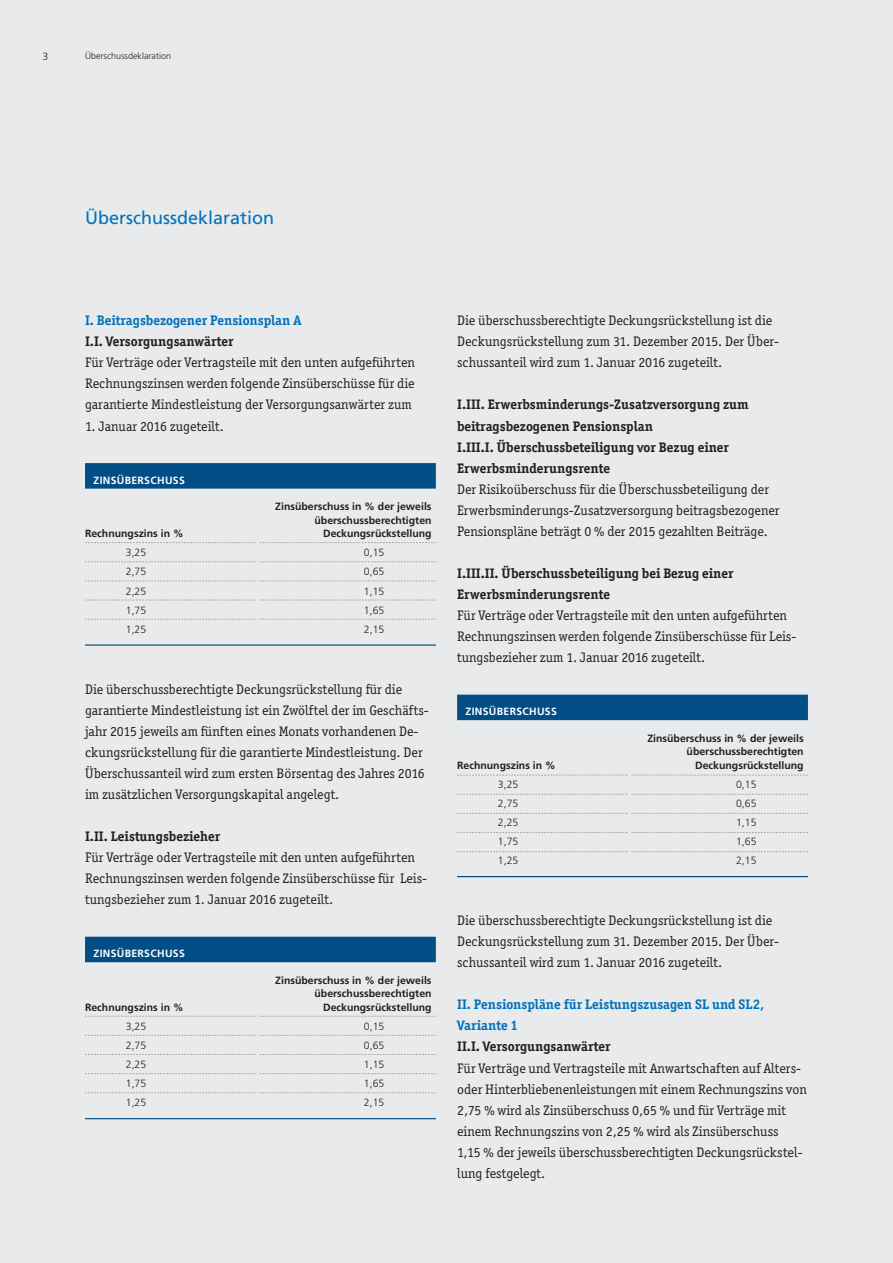
<style>
.page{position:relative;width:893px;height:1263px;background:#e9eaeb}
.page>*{position:absolute;margin:0;border:0;box-sizing:border-box;transform-origin:0 0}
.t1{font:18px "Frutiger LT";color:#0072bc}
.t2{font:13.8px/21px "Officina Ser ITC";color:#231f20}
.t3{font:700 13.8px/21px "Officina Ser ITC";color:#231f20}
.t4{font:700 13.8px/21px "Officina Ser ITC";color:#0072bc}
.t5{font:700 10.5px/13.4px "Frutiger LT";color:#231f20;text-align:right}
.t6{font:300 10.5px "Frutiger LT";color:#231f20}
.t7{font:700 10.5px "Frutiger LT";letter-spacing:.03em;color:#fff}
.t8{font:300 9px "Frutiger LT";color:#231f20}
</style>
<div class="page">
<div style="left:85px;top:463px;width:351px;height:26px;background:#004e85"></div>
<hr style="left:85px;top:644px;width:351px;height:2px;background:#004e85">
<svg style="left:85px;top:542px;width:351px;height:1px"></svg>
<svg style="left:85px;top:561px;width:351px;height:1px"></svg>
<svg style="left:85px;top:581px;width:351px;height:1px"></svg>
<svg style="left:85px;top:600px;width:351px;height:1px"></svg>
<svg style="left:85px;top:619px;width:351px;height:1px"></svg>
<div style="left:457px;top:695px;width:351px;height:25px;background:#004e85"></div>
<hr style="left:457px;top:876px;width:351px;height:1px;background:#004e85">
<svg style="left:457px;top:775px;width:351px;height:1px"></svg>
<svg style="left:457px;top:794px;width:351px;height:1px"></svg>
<svg style="left:457px;top:813px;width:351px;height:1px"></svg>
<svg style="left:457px;top:832px;width:351px;height:1px"></svg>
<svg style="left:457px;top:851px;width:351px;height:1px"></svg>
<div style="left:85px;top:937px;width:351px;height:25px;background:#004e85"></div>
<hr style="left:85px;top:1118px;width:351px;height:1px;background:#004e85">
<svg style="left:85px;top:1016px;width:351px;height:1px"></svg>
<svg style="left:85px;top:1035px;width:351px;height:1px"></svg>
<svg style="left:85px;top:1054px;width:351px;height:1px"></svg>
<svg style="left:85px;top:1073px;width:351px;height:1px"></svg>
<svg style="left:85px;top:1092px;width:351px;height:1px"></svg>
<p class="t6" style="left:43px;top:53px;width:7px">3</p>
<p class="t8" style="left:85px;top:53px;width:87px">Überschussdeklaration</p>
<h1 class="t1" style="left:85px;top:210px;width:190px">Überschussdeklaration</h1>
<p class="t4" style="left:85px;top:310px;width:218px">I. Beitragsbezogener Pensionsplan A</p>
<p class="t3" style="left:85px;top:331px;width:150px">I.I. Versorgungsanwärter</p>
<p class="t2" style="left:85px;top:352px;width:331px;text-align:justify">Für Verträge oder Vertragsteile mit den unten aufgeführten Rechnungszinsen werden folgende Zinsüberschüsse für die garantierte Mindestleistung der Versorgungsanwärter zum</p>
<p class="t2" style="left:85px;top:415px;width:140px">1. Januar 2016 zugeteilt.</p>
<p class="t7" style="left:94px;top:476px;width:93px">ZINSÜBERSCHUSS</p>
<p class="t5" style="left:275px;top:501px;width:158px">Zinsüberschuss in % der jeweils überschussberechtigten</p>
<p class="t5" style="left:85px;top:528px;width:100px">Rechnungszins in %</p>
<p class="t5" style="left:323px;top:528px;width:110px">Deckungsrückstellung</p>
<p class="t6" style="left:126px;top:548px;width:22px">3,25</p>
<p class="t6" style="left:364px;top:548px;width:22px">0,15</p>
<p class="t6" style="left:126px;top:567px;width:22px">2,75</p>
<p class="t6" style="left:364px;top:567px;width:22px">0,65</p>
<p class="t6" style="left:126px;top:587px;width:22px">2,25</p>
<p class="t6" style="left:364px;top:587px;width:22px">1,15</p>
<p class="t6" style="left:126px;top:606px;width:22px">1,75</p>
<p class="t6" style="left:364px;top:606px;width:22px">1,65</p>
<p class="t6" style="left:126px;top:625px;width:22px">1,25</p>
<p class="t6" style="left:364px;top:625px;width:22px">2,15</p>
<p class="t2" style="left:85px;top:678px;width:345px">Die überschussberechtigte Deckungsrückstellung für die garantierte Mindestleistung ist ein Zwölftel der im Geschäfts&shy;jahr 2015 jeweils am fünften eines Monats vorhandenen De&shy;ckungsrückstellung für die garantierte Mindestleistung. Der Überschussanteil wird zum ersten Börsentag des Jahres 2016 im zusätzlichen Versorgungskapital angelegt.</p>
<p class="t3" style="left:85px;top:826px;width:137px">I.II. Leistungsbezieher</p>
<p class="t2" style="left:85px;top:847px;width:343px">Für Verträge oder Vertragsteile mit den unten aufgeführten<br>Rechnungszinsen werden folgende Zinsüberschüsse für Leis&shy;tungsbezieher zum 1. Januar 2016 zugeteilt.</p>
<p class="t7" style="left:94px;top:949px;width:93px">ZINSÜBERSCHUSS</p>
<p class="t5" style="left:275px;top:974px;width:158px">Zinsüberschuss in % der jeweils überschussberechtigten</p>
<p class="t5" style="left:85px;top:1001px;width:100px">Rechnungszins in %</p>
<p class="t5" style="left:323px;top:1001px;width:110px">Deckungsrückstellung</p>
<p class="t6" style="left:126px;top:1022px;width:22px">3,25</p>
<p class="t6" style="left:364px;top:1022px;width:22px">0,15</p>
<p class="t6" style="left:126px;top:1041px;width:22px">2,75</p>
<p class="t6" style="left:364px;top:1041px;width:22px">0,65</p>
<p class="t6" style="left:126px;top:1060px;width:22px">2,25</p>
<p class="t6" style="left:364px;top:1060px;width:22px">1,15</p>
<p class="t6" style="left:126px;top:1079px;width:22px">1,75</p>
<p class="t6" style="left:364px;top:1079px;width:22px">1,65</p>
<p class="t6" style="left:126px;top:1098px;width:22px">1,25</p>
<p class="t6" style="left:364px;top:1098px;width:22px">2,15</p>
<p class="t2" style="left:457px;top:310px;width:323px">Die überschussberechtigte Deckungsrückstellung ist die<br>Deckungsrückstellung zum 31. Dezember 2015. Der Über&shy;schussanteil wird zum 1. Januar 2016 zugeteilt.</p>
<p class="t3" style="left:457px;top:394px;width:293px">I.III. Erwerbsminderungs-Zusatzversorgung zum beitragsbezogenen Pensionsplan<br>I.III.I. Überschussbeteiligung vor Bezug einer Erwerbsminderungsrente</p>
<p class="t2" style="left:457px;top:478px;width:324px">Der Risikoüberschuss für die Überschussbeteiligung der<br>Erwerbsminderungs-Zusatzversorgung beitragsbezogener<br>Pensionspläne beträgt 0 % der 2015 gezahlten Beiträge.</p>
<p class="t3" style="left:457px;top:563px;width:278px">I.III.II. Überschussbeteiligung bei Bezug einer<br>Erwerbsminderungsrente</p>
<p class="t2" style="left:457px;top:605px;width:341px">Für Verträge oder Vertragsteile mit den unten aufgeführten<br>Rechnungszinsen werden folgende Zinsüberschüsse für Leis&shy;tungsbezieher zum 1. Januar 2016 zugeteilt.</p>
<p class="t7" style="left:466px;top:707px;width:93px">ZINSÜBERSCHUSS</p>
<p class="t5" style="left:647px;top:732px;width:158px">Zinsüberschuss in % der jeweils überschussberechtigten</p>
<p class="t5" style="left:457px;top:759px;width:100px">Rechnungszins in %</p>
<p class="t5" style="left:695px;top:759px;width:110px">Deckungsrückstellung</p>
<p class="t6" style="left:498px;top:780px;width:22px">3,25</p>
<p class="t6" style="left:736px;top:780px;width:22px">0,15</p>
<p class="t6" style="left:498px;top:799px;width:22px">2,75</p>
<p class="t6" style="left:736px;top:799px;width:22px">0,65</p>
<p class="t6" style="left:498px;top:818px;width:22px">2,25</p>
<p class="t6" style="left:736px;top:818px;width:22px">1,15</p>
<p class="t6" style="left:498px;top:837px;width:22px">1,75</p>
<p class="t6" style="left:736px;top:837px;width:22px">1,65</p>
<p class="t6" style="left:498px;top:856px;width:22px">1,25</p>
<p class="t6" style="left:736px;top:856px;width:22px">2,15</p>
<p class="t2" style="left:457px;top:910px;width:323px">Die überschussberechtigte Deckungsrückstellung ist die<br>Deckungsrückstellung zum 31. Dezember 2015. Der Über&shy;schussanteil wird zum 1. Januar 2016 zugeteilt.</p>
<p class="t4" style="left:457px;top:994px;width:309px">II. Pensionspläne für Leistungszusagen SL und SL2,<br>Variante 1</p>
<p class="t3" style="left:457px;top:1036px;width:155px">II.I. Versorgungsanwärter</p>
<p class="t2" style="left:457px;top:1057px;width:351px">Für Verträge und Vertragsteile mit Anwartschaften auf Alters&shy;oder Hinterbliebenenleistungen mit einem Rechnungszins von 2,75 % wird als Zinsüberschuss 0,65 % und für Verträge mit einem Rechnungszins von 2,25 % wird als Zinsüberschuss<br>1,15 % der jeweils überschussberechtigten Deckungsrückstel&shy;lung festgelegt.</p>
</div>
